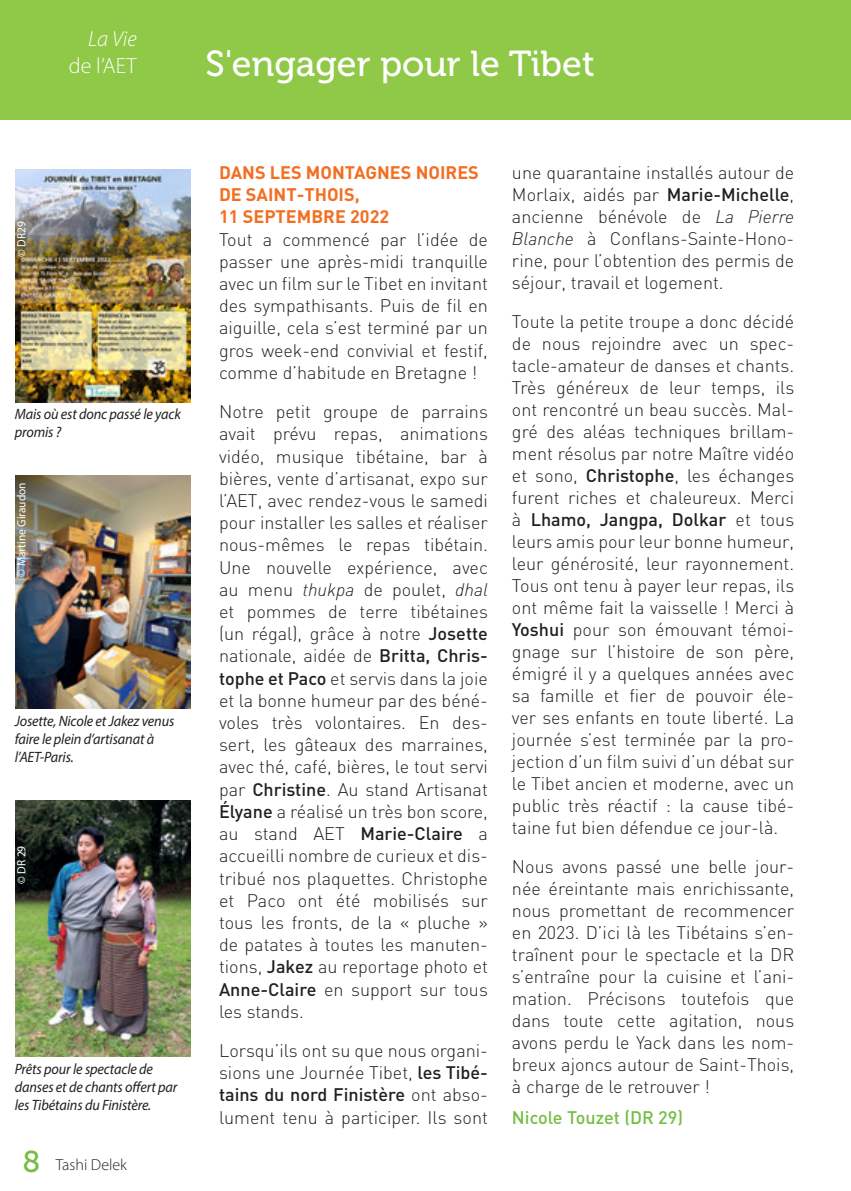
<style>
.page{position:relative;width:851px;height:1191px;background:#fff}
.page>*{position:absolute;margin:0;border:0;box-sizing:border-box;transform-origin:0 0}
.t1{font:36px "Museo 500";color:#fff}
.t2{font:300 22px "Myriad Pro";color:#fff}
.t3{font:italic 300 22px "Myriad Pro";color:#fff}
.texte_courant{font:300 18px/22px "DIN";color:#231f20;text-align:justify}
.titre_2{font:700 18px/22px "DIN";color:#f36e21}
.texte_courant-2{font:500 18px "DIN";color:#74bf43}
.t4{font:300 16px "Myriad Pro";color:#231f20}
.t5{font:italic 15px/18px "Myriad Pro";letter-spacing:-.01em;color:#231f20;scale:.95 1}
.t6{font:12px "Myriad Pro";color:#fff;scale:.95 1}
.s1{font-family:"Museo 500";font-weight:400;font-size:30px;color:#74bf43}
.s2{font-style:italic}
.s3{font-weight:500}
</style>
<div class="page">
<div style="left:0;top:0;width:850px;height:120px;background:#90c848"></div>
<img style="left:16px;top:169px;width:175px;height:234px">
<img style="left:16px;top:475px;width:175px;height:233px">
<img style="left:16px;top:800px;width:175px;height:256px">
<p class="t3" style="left:88px;top:26px;width:50px">La Vie</p>
<p class="t2" style="left:69px;top:52px;width:69px">de l’AET</p>
<p class="t1" style="left:206px;top:44px;width:390px">S'engager pour le Tibet</p>
<p class="t6" style="left:14px;top:257px;width:39px;rotate:-90deg">© DR29</p>
<p class="t5" style="left:15px;top:405px;width:176px">Mais où est donc passé le yack promis ?</p>
<p class="t6" style="left:14px;top:576px;width:101px;rotate:-90deg">© Martine Giraudon</p>
<p class="t5" style="left:15px;top:712px;width:169px">Josette, Nicole et Jakez venus faire le plein d’artisanat à l’AET-Paris.</p>
<p class="t6" style="left:14px;top:883px;width:41px;rotate:-90deg">© DR 29</p>
<p class="t5" style="left:15px;top:1060px;width:173px">Prêts pour le spectacle de danses et de chants offert par les Tibétains du Finistère.</p>
<p class="t4" style="left:23px;top:1154px;width:106px"><span class="s1">8</span> Tashi Delek</p>
<p class="titre_2" style="left:219px;top:161px;width:261px">DANS LES MONTAGNES NOIRES<br>DE SAINT-THOIS,<br>11 SEPTEMBRE 2022</p>
<p class="texte_courant" style="left:219px;top:228px;width:270px">Tout a commencé par l’idée de passer une après-midi tranquille avec un film sur le Tibet en invitant des sympathisants. Puis de fil en aiguille, cela s’est terminé par un gros week-end convivial et festif, comme d’habitude en Bretagne !</p>
<p class="texte_courant" style="left:219px;top:400px;width:270px">Notre petit groupe de parrains avait prévu repas, animations vidéo, musique tibétaine, bar à bières, vente d’artisanat, expo sur l’AET, avec rendez-vous le samedi pour installer les salles et réaliser nous-mêmes le repas tibétain.<br>Une nouvelle expérience, avec au menu <span class="s2">thukpa</span> de poulet, <span class="s2">dhal </span>et pommes de terre tibétaines (un régal), grâce à notre <span class="s3">Josette </span>nationale, aidée de <span class="s3">Britta, Chris&shy;tophe et Paco</span> et servis dans la joie et la bonne humeur par des béné&shy;voles très volontaires. En des&shy;sert, les gâteaux des marraines, avec thé, café, bières, le tout servi par <span class="s3">Christine</span>. Au stand Artisanat <span class="s3">Élyane</span> a réalisé un très bon score, au stand AET <span class="s3">Marie-Claire</span> a accueilli nombre de curieux et dis&shy;tribué nos plaquettes. Christophe et Paco ont été mobilisés sur tous les fronts, de la « pluche » de patates à toutes les manuten&shy;tions, <span class="s3">Jakez</span> au reportage photo et <span class="s3">Anne-Claire</span> en support sur tous les stands.</p>
<p class="texte_courant" style="left:219px;top:1039px;width:270px">Lorsqu’ils ont su que nous organi&shy;sions une Journée Tibet, <span class="s3">les Tibé&shy;tains du nord Finistère</span> ont abso&shy;lument tenu à participer. Ils sont</p>
<p class="texte_courant" style="left:512px;top:161px;width:284px">une quarantaine installés autour de Morlaix, aidés par <span class="s3">Marie-Michelle</span>, ancienne bénévole de <span class="s2">La Pierre Blanche</span> à Conflans-Sainte-Hono&shy;rine, pour l’obtention des permis de séjour, travail et logement.</p>
<p class="texte_courant" style="left:512px;top:310px;width:284px">Toute la petite troupe a donc décidé de nous rejoindre avec un spec&shy;tacle-amateur de danses et chants.<br>Très généreux de leur temps, ils ont rencontré un beau succès. Mal&shy;gré des aléas techniques brillam&shy;ment résolus par notre Maître vidéo et sono, <span class="s3">Christophe</span>, les échanges furent riches et chaleureux. Merci à <span class="s3">Lhamo, Jangpa, Dolkar</span> et tous leurs amis pour leur bonne humeur, leur générosité, leur rayonnement.<br>Tous ont tenu à payer leur repas, ils ont même fait la vaisselle ! Merci à <span class="s3">Yoshui</span> pour son émouvant témoi&shy;gnage sur l’histoire de son père, émigré il y a quelques années avec sa famille et fier de pouvoir éle&shy;ver ses enfants en toute liberté. La journée s’est terminée par la pro&shy;jection d’un film suivi d’un débat sur le Tibet ancien et moderne, avec un public très réactif : la cause tibé&shy;taine fut bien défendue ce jour-là.</p>
<p class="texte_courant" style="left:512px;top:855px;width:284px">Nous avons passé une belle jour&shy;née éreintante mais enrichissante, nous promettant de recommencer en 2023. D’ici là les Tibétains s’en&shy;traînent pour le spectacle et la DR s’entraîne pour la cuisine et l’ani&shy;mation. Précisons toutefois que dans toute cette agitation, nous avons perdu le Yack dans les nom&shy;breux ajoncs autour de Saint-Thois, à charge de le retrouver !</p>
<p class="texte_courant-2" style="left:512px;top:1105px;width:173px">Nicole Touzet (DR 29)</p>
</div>
